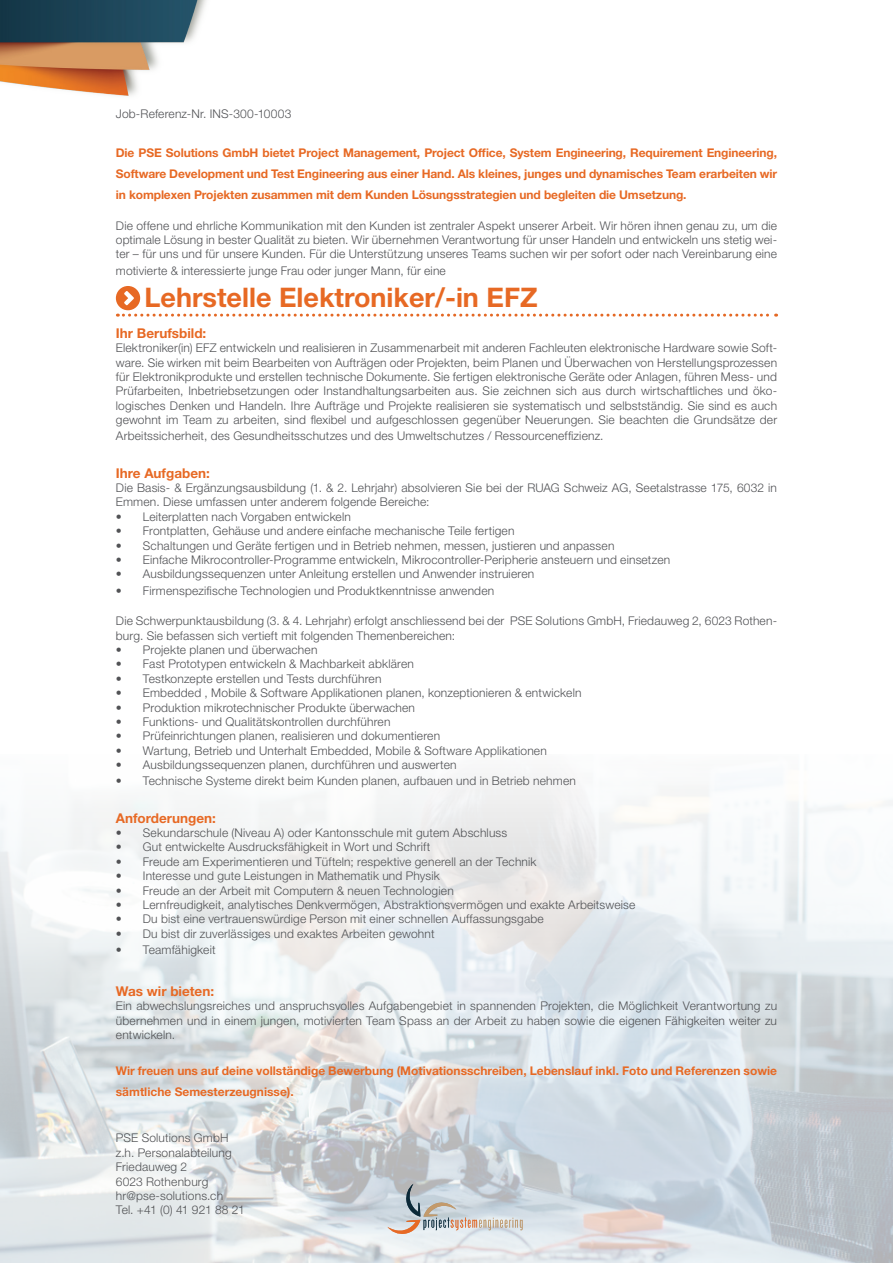
<style>
.page{position:relative;width:893px;height:1263px;background:#fff}
.page>*{position:absolute;margin:0;border:0;box-sizing:border-box;transform-origin:0 0}
.t1{font:700 27px "Helvetica Neue LT Std";color:#e76924}
.t2{font:700 13.5px "Helvetica Neue LT Std";color:#e76924}
.t3{font:300 12px/14.4px "Helvetica Neue LT Std";letter-spacing:.015em;color:#515255;text-align:justify}
.t4{font:700 12px/21px "Helvetica Neue LT Std";color:#e76924;text-align:justify}
</style>
<div class="page">
<img style="left:0;top:0;width:206px;height:96px">
<img style="left:0;top:777px;width:893px;height:486px">
<svg style="left:116px;top:286px;width:661px;height:31px"></svg>
<svg style="left:387px;top:1184px;width:136px;height:53px;background:#c7cacd"></svg>
<p class="t3" style="left:116px;top:106px;width:177px">Job-Referenz-Nr. INS-300-10003</p>
<p class="t4" style="left:116px;top:142px;width:663px">Die PSE Solutions GmbH bietet Project Management, Project Office, System Engineering, Requirement Engineering, Software Development und Test Engineering aus einer Hand. Als kleines, junges und dynamisches Team erarbeiten wir in komplexen Projekten zusammen mit dem Kunden Lösungsstrategien und begleiten die Umsetzung.</p>
<p class="t3" style="left:116px;top:218px;width:663px">Die offene und ehrliche Kommunikation mit den Kunden ist zentraler Aspekt unserer Arbeit. Wir hören ihnen genau zu, um die optimale Lösung in bester Qualität zu bieten. Wir übernehmen Verantwortung für unser Handeln und entwickeln uns stetig wei&shy;ter – für uns und für unsere Kunden. Für die Unterstützung unseres Teams suchen wir per sofort oder nach Vereinbarung eine</p>
<p class="t3" style="left:116px;top:263px;width:331px">motivierte &amp; interessierte junge Frau oder junger Mann, für eine</p>
<h1 class="t1" style="left:145px;top:281px;width:394px">Lehrstelle Elektroniker/-in EFZ</h1>
<p class="t2" style="left:116px;top:324px;width:92px">Ihr Berufsbild:</p>
<p class="t3" style="left:116px;top:340px;width:663px">Elektroniker(in) EFZ entwickeln und realisieren in Zusammenarbeit mit anderen Fachleuten elektronische Hardware sowie Soft&shy;ware. Sie wirken mit beim Bearbeiten von Aufträgen oder Projekten, beim Planen und Überwachen von Herstellungsprozessen für Elektronikprodukte und erstellen technische Dokumente. Sie fertigen elektronische Geräte oder Anlagen, führen Mess- und Prüfarbeiten, Inbetriebsetzungen oder Instandhaltungsarbeiten aus. Sie zeichnen sich aus durch wirtschaftliches und öko&shy;logisches Denken und Handeln. Ihre Aufträge und Projekte realisieren sie systematisch und selbstständig. Sie sind es auch gewohnt im Team zu arbeiten, sind flexibel und aufgeschlossen gegenüber Neuerungen. Sie beachten die Grundsätze der</p>
<p class="t3" style="left:116px;top:429px;width:489px">Arbeitssicherheit, des Gesundheitsschutzes und des Umweltschutzes / Ressourceneffizienz.</p>
<p class="t2" style="left:116px;top:464px;width:96px">Ihre Aufgaben:</p>
<p class="t3" style="left:116px;top:480px;width:663px">Die Basis- &amp; Ergänzungsausbildung (1. &amp; 2. Lehrjahr) absolvieren Sie bei der RUAG Schweiz AG, Seetalstrasse 175, 6032 in<br>Emmen. Diese umfassen unter anderem folgende Bereiche:</p>
<p class="t3" style="left:116px;top:509px;width:237px">• Leiterplatten nach Vorgaben entwickeln</p>
<p class="t3" style="left:116px;top:523px;width:400px">• Frontplatten, Gehäuse und andere einfache mechanische Teile fertigen</p>
<p class="t3" style="left:116px;top:538px;width:500px">• Schaltungen und Geräte fertigen und in Betrieb nehmen, messen, justieren und anpassen</p>
<p class="t3" style="left:116px;top:552px;width:556px">• Einfache Mikrocontroller-Programme entwickeln, Mikrocontroller-Peripherie ansteuern und einsetzen</p>
<p class="t3" style="left:116px;top:567px;width:420px">• Ausbildungssequenzen unter Anleitung erstellen und Anwender instruieren</p>
<p class="t3" style="left:116px;top:583px;width:380px">• Firmenspezifische Technologien und Produktkenntnisse anwenden</p>
<p class="t3" style="left:116px;top:613px;width:663px">Die Schwerpunktausbildung (3. &amp; 4. Lehrjahr) erfolgt anschliessend bei der PSE Solutions GmbH, Friedauweg 2, 6023 Rothen&shy;burg. Sie befassen sich vertieft mit folgenden Themenbereichen:</p>
<p class="t3" style="left:116px;top:642px;width:203px">• Projekte planen und überwachen</p>
<p class="t3" style="left:116px;top:657px;width:300px">• Fast Prototypen entwickeln &amp; Machbarkeit abklären</p>
<p class="t3" style="left:116px;top:671px;width:267px">• Testkonzepte erstellen und Tests durchführen</p>
<p class="t3" style="left:116px;top:685px;width:467px">• Embedded , Mobile &amp; Software Applikationen planen, konzeptionieren &amp; entwickeln</p>
<p class="t3" style="left:116px;top:700px;width:301px">• Produktion mikrotechnischer Produkte überwachen</p>
<p class="t3" style="left:116px;top:714px;width:276px">• Funktions- und Qualitätskontrollen durchführen</p>
<p class="t3" style="left:116px;top:729px;width:326px">• Prüfeinrichtungen planen, realisieren und dokumentieren</p>
<p class="t3" style="left:116px;top:743px;width:432px">• Wartung, Betrieb und Unterhalt Embedded, Mobile &amp; Software Applikationen</p>
<p class="t3" style="left:116px;top:757px;width:342px">• Ausbildungssequenzen planen, durchführen und auswerten</p>
<p class="t3" style="left:116px;top:774px;width:462px">• Technische Systeme direkt beim Kunden planen, aufbauen und in Betrieb nehmen</p>
<p class="t2" style="left:116px;top:809px;width:102px">Anforderungen:</p>
<p class="t3" style="left:116px;top:825px;width:393px">• Sekundarschule (Niveau A) oder Kantonsschule mit gutem Abschluss</p>
<p class="t3" style="left:116px;top:840px;width:316px">• Gut entwickelte Ausdrucksfähigkeit in Wort und Schrift</p>
<p class="t3" style="left:116px;top:854px;width:422px">• Freude am Experimentieren und Tüfteln; respektive generell an der Technik</p>
<p class="t3" style="left:116px;top:868px;width:325px">• Interesse und gute Leistungen in Mathematik und Physik</p>
<p class="t3" style="left:116px;top:883px;width:339px">• Freude an der Arbeit mit Computern &amp; neuen Technologien</p>
<p class="t3" style="left:116px;top:897px;width:521px">• Lernfreudigkeit, analytisches Denkvermögen, Abstraktionsvermögen und exakte Arbeitsweise</p>
<p class="t3" style="left:116px;top:912px;width:429px">• Du bist eine vertrauenswürdige Person mit einer schnellen Auffassungsgabe</p>
<p class="t3" style="left:116px;top:926px;width:320px">• Du bist dir zuverlässiges und exaktes Arbeiten gewohnt</p>
<p class="t3" style="left:116px;top:942px;width:101px">• Teamfähigkeit</p>
<p class="t2" style="left:116px;top:983px;width:100px">Was wir bieten:</p>
<p class="t3" style="left:116px;top:999px;width:663px">Ein abwechslungsreiches und anspruchsvolles Aufgabengebiet in spannenden Projekten, die Möglichkeit Verantwortung zu übernehmen und in einem jungen, motivierten Team Spass an der Arbeit zu haben sowie die eigenen Fähigkeiten weiter zu entwickeln.</p>
<p class="t4" style="left:116px;top:1059px;width:663px">Wir freuen uns auf deine vollständige Bewerbung (Motivationsschreiben, Lebenslauf inkl. Foto und Referenzen sowie sämtliche Semesterzeugnisse).</p>
<p class="t3" style="left:116px;top:1131px;width:131px;text-align:left">PSE Solutions GmbH z.h. Personalabteilung<br>Friedauweg 2<br>6023 Rothenburg hr@pse-solutions.ch<br>Tel. +41 (0) 41 921 88 21</p>
</div>
